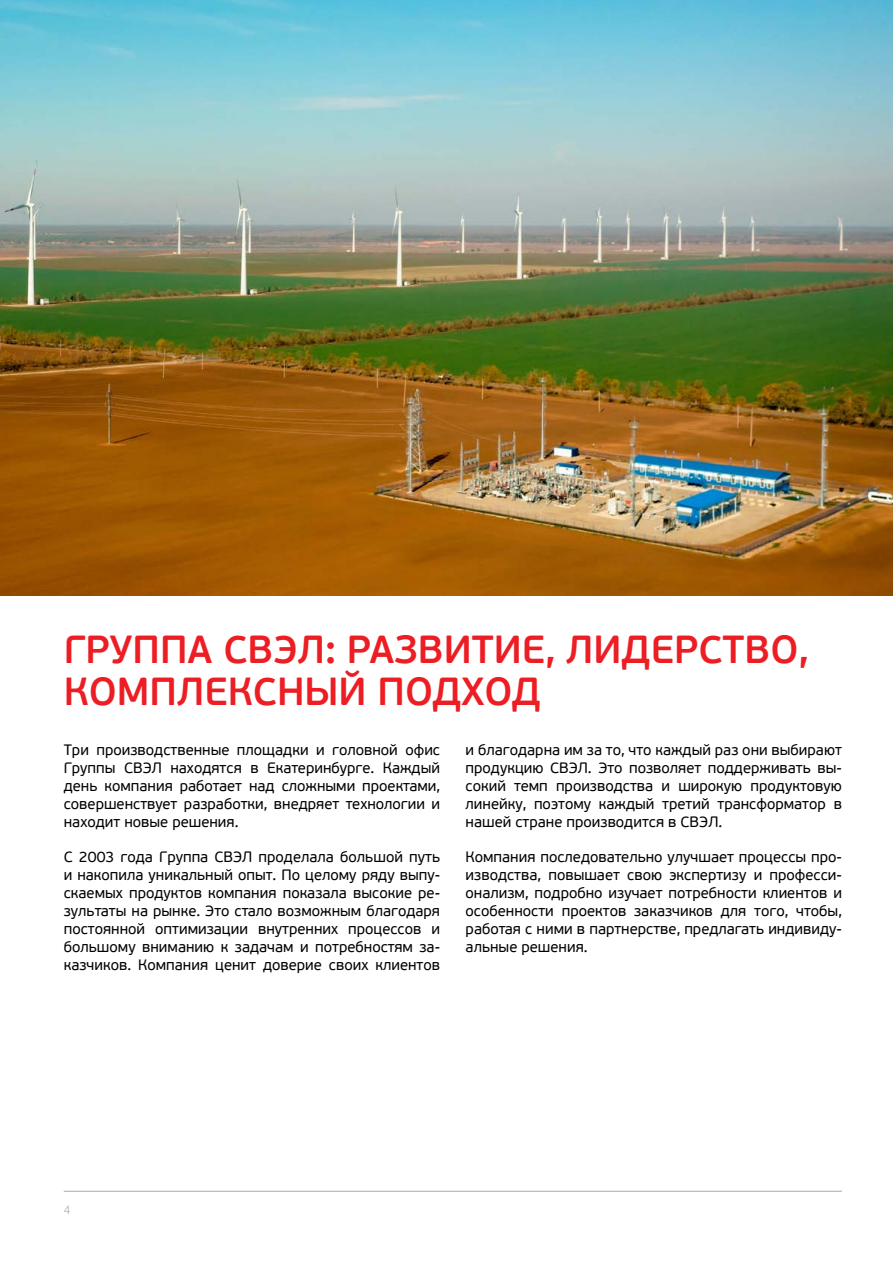
<style>
.page{position:relative;width:893px;height:1263px;background:#fff}
.page>*{position:absolute;margin:0;border:0;box-sizing:border-box;transform-origin:0 0}
.Заголовок_раздела_кр{font:600 39px/42px "PF Beau Sans Pro";color:#ed1d24}
.Текст{font:15px/18px "PF Beau Sans Pro";color:#000;text-align:justify}
.t1{font:300 12px "Helvetica Neue Cyr";color:#a7a9ac}
</style>
<div class="page">
<hr style="left:64px;top:1191px;width:778px;height:1px;background:#a7a9ac">
<img style="left:0;top:0;width:893px;height:595px">
<p class="Заголовок_раздела_кр" style="left:64px;top:630px;width:746px">ГРУППА СВЭЛ: РАЗВИТИЕ, ЛИДЕРСТВО,<br>КОМПЛЕКСНЫЙ ПОДХОД</p>
<p class="Текст" style="left:64px;top:742px;width:378px">Три производственные площадки и головной офис Группы СВЭЛ находятся в Екатеринбурге. Каждый день компания работает над сложными проектами, совершенствует разработки, внедряет технологии и находит новые решения.</p>
<p class="Текст" style="left:64px;top:848px;width:378px">С 2003 года Группа СВЭЛ проделала большой путь и накопила уникальный опыт. По целому ряду выпу&shy;скаемых продуктов компания показала высокие ре&shy;зультаты на рынке. Это стало возможным благодаря постоянной оптимизации внутренних процессов и большому вниманию к задачам и потребностям за&shy;казчиков. Компания ценит доверие своих клиентов</p>
<p class="Текст" style="left:466px;top:742px;width:378px">и благодарна им за то, что каждый раз они выбирают продукцию СВЭЛ. Это позволяет поддерживать вы&shy;сокий темп производства и широкую продуктовую линейку, поэтому каждый третий трансформатор в нашей стране производится в СВЭЛ.</p>
<p class="Текст" style="left:466px;top:848px;width:378px">Компания последовательно улучшает процессы про&shy;изводства, повышает свою экспертизу и професси&shy;онализм, подробно изучает потребности клиентов и особенности проектов заказчиков для того, чтобы, работая с ними в партнерстве, предлагать индивиду&shy;альные решения.</p>
<p class="t1" style="left:64px;top:1203px;width:8px">4</p>
</div>
